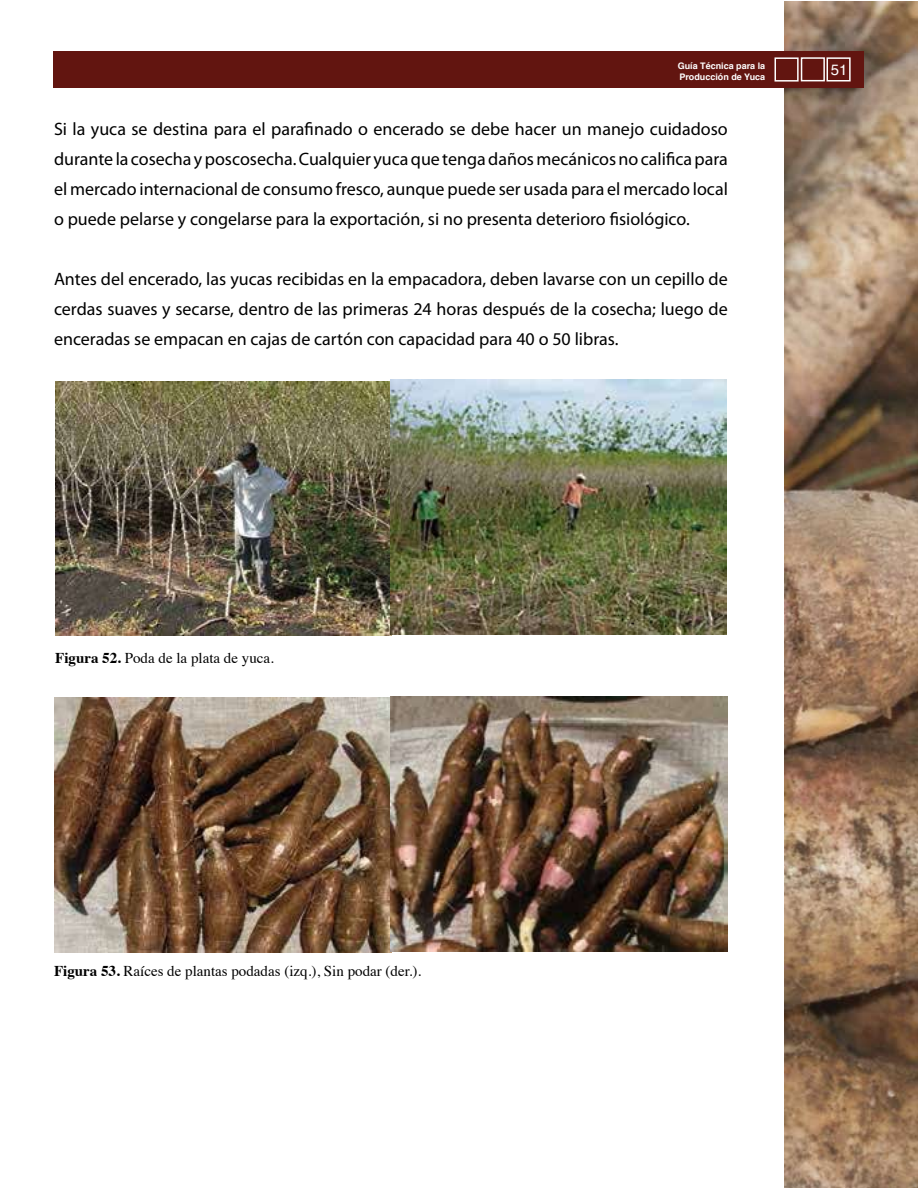
<style>
.page{position:relative;width:918px;height:1188px;background:#fff}
.page>*{position:absolute;margin:0;border:0;box-sizing:border-box;transform-origin:0 0}
.t1{font:18px/30px "Myriad Pro";color:#000;text-align:justify}
.t2{font:15px "Times";color:#000}
.t3{font:15px "Helvetica";color:#fff}
.t4{font:700 9px/10.8px "Helvetica";color:#fff}
.s1{font-weight:700}
</style>
<div class="page">
<img style="left:784px;top:1px;width:134px;height:1187px">
<div style="left:54px;top:51px;width:810px;height:37px;background:#621510"></div>
<div style="left:801px;top:57px;width:24px;height:24px;border:2px solid #fff"></div>
<div style="left:827px;top:57px;width:24px;height:25px;border:2px solid #fff"></div>
<div style="left:775px;top:57px;width:24px;height:25px;border:2px solid #fff"></div>
<img style="left:56px;top:382px;width:336px;height:253px">
<img style="left:391px;top:380px;width:335px;height:254px">
<img style="left:54px;top:698px;width:338px;height:254px">
<img style="left:390px;top:697px;width:338px;height:254px">
<p class="t4" style="left:678px;top:61px;width:89px">Guía Técnica para la<br>Producción de Yuca</p>
<p class="t1" style="left:54px;top:114px;width:675px">Si la yuca se destina para el parafinado o encerado se debe hacer un manejo cuidadoso durante la cosecha y poscosecha. Cualquier yuca que tenga daños mecánicos no califica para el mercado internacional de consumo fresco, aunque puede ser usada para el mercado local o puede pelarse y congelarse para la exportación, si no presenta deterioro fisiológico.</p>
<p class="t1" style="left:54px;top:264px;width:675px">Antes del encerado, las yucas recibidas en la empacadora, deben lavarse con un cepillo de cerdas suaves y secarse, dentro de las primeras 24 horas después de la cosecha; luego de enceradas se empacan en cajas de cartón con capacidad para 40 o 50 libras.</p>
<p class="t3" style="left:831px;top:58px;width:18px">51</p>
<p class="t2" style="left:55px;top:644px;width:220px"><span class="s1">Figura 52.</span> Poda de la plata de yuca.</p>
<p class="t2" style="left:54px;top:957px;width:369px"><span class="s1">Figura 53.</span> Raíces de plantas podadas (izq.), Sin podar (der.).</p>
</div>
